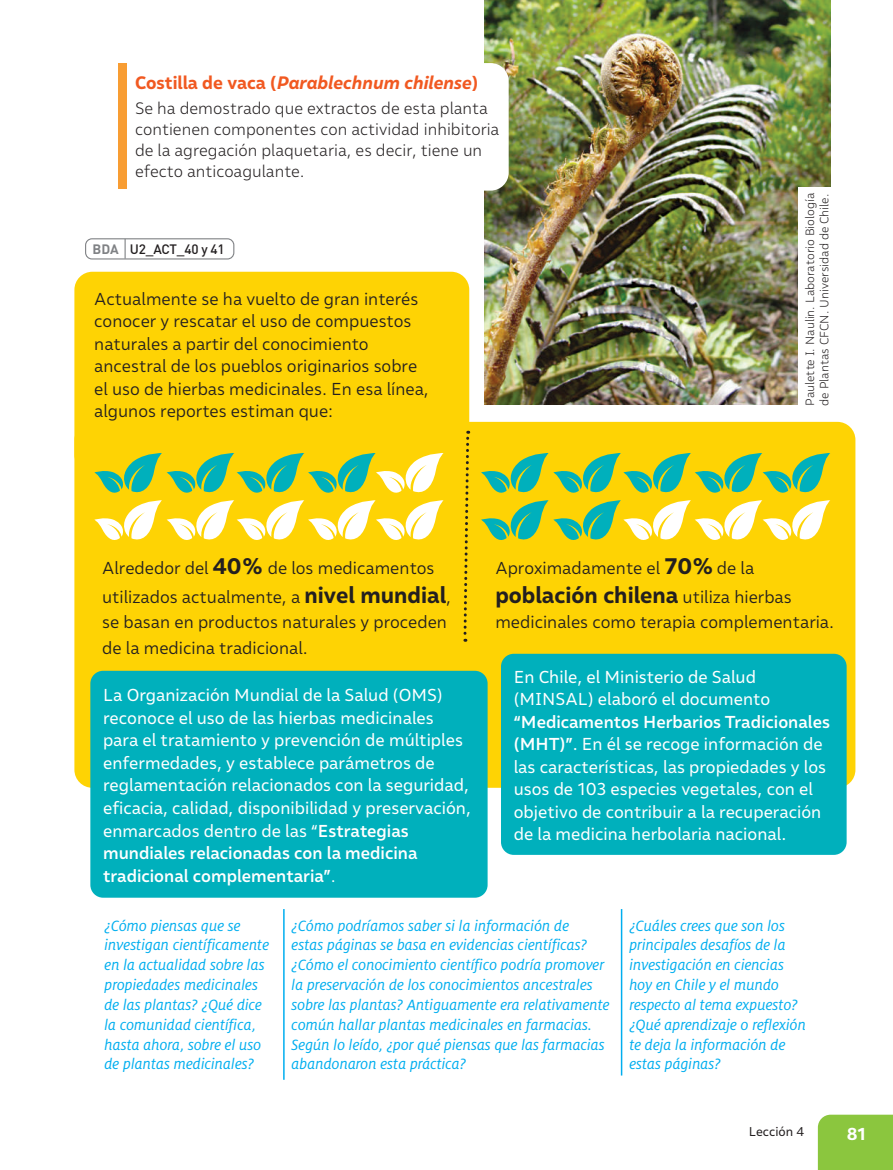
<style>
.page{position:relative;width:893px;height:1170px;background:#fff}
.page>*{position:absolute;margin:0;border:0;box-sizing:border-box;transform-origin:0 0}
.t1{font:700 22.5px "Malva";color:#231f20}
.t2{font:italic 700 18px "Malva";color:#f15921}
.t3{font:17.25px/22.5px "Malva";color:#fff}
.t4{font:17.25px/22.5px "Malva";color:#231f20}
.t5{font:700 17.25px "Malva";color:#fff}
.t6{font:italic 16.5px/19.8px "Milo Pro";color:#00aeef}
.t7{font:300 16.5px/21px "Malva";color:#231f20}
.t8{font:500 13.5px "DIN Pro";letter-spacing:-.015em;color:#231f20}
.t9{font:12.75px "Malva";color:#231f20}
.t10{font:300 12px/14.4px "Malva";color:#231f20}
.s1{font-style:normal}
.s2{font-weight:700;color:#808285}
.s3{font-weight:700;font-size:22.5px}
.s4{font-weight:500}
.s5{font-style:inherit}
.s6{font-weight:400;font-size:17.25px}
</style>
<div class="page">
<div style="left:74px;top:272px;width:395px;height:201px;background:#fed304;border-radius:18px"></div>
<div style="left:74px;top:422px;width:781px;height:365px;background:#fed304;border-radius:18px"></div>
<div style="left:90px;top:670px;width:398px;height:227px;background:#00b0bc;border-radius:13px"></div>
<div style="left:501px;top:653px;width:346px;height:201px;background:#00b0bc;border-radius:13px"></div>
<hr style="left:283px;top:909px;width:2px;height:170px;background:#00aeef">
<hr style="left:621px;top:909px;width:1px;height:166px;background:#00aeef">
<svg style="left:94px;top:453px;width:350px;height:40px"></svg>
<svg style="left:481px;top:453px;width:349px;height:40px"></svg>
<svg style="left:94px;top:500px;width:350px;height:40px"></svg>
<svg style="left:481px;top:500px;width:349px;height:40px"></svg>
<svg style="left:463px;top:431px;width:8px;height:210px"></svg>
<img style="left:485px;top:0;width:345px;height:404px">
<svg style="left:126px;top:63px;width:383px;height:127px"></svg>
<div style="left:118px;top:63px;width:8px;height:126px;background:#f89d33"></div>
<div style="left:798px;top:187px;width:40px;height:223px;background:#fff"></div>
<svg style="left:125px;top:240px;width:1px;height:17px"></svg>
<div style="left:85px;top:238px;width:149px;height:21px;border:1px solid #808285;border-radius:6px"></div>
<div style="left:818px;top:1114px;width:75px;height:55px;background:#8bc63e"></div>
<p class="t2" style="left:135px;top:71px;width:345px"><span class="s1">Costilla de vaca (</span>Parablechnum chilense<span class="s1">)</span></p>
<p class="t7" style="left:135px;top:97px;width:366px">Se ha demostrado que extractos de esta planta contienen componentes con actividad inhibitoria de la agregación plaquetaria, es decir, tiene un efecto anticoagulante.</p>
<p class="t8" style="left:92px;top:238px;width:134px"><span class="s2">BDA</span> U2_ACT_40 y 41</p>
<p class="t4" style="left:94px;top:287px;width:336px">Actualmente se ha vuelto de gran interés conocer y rescatar el uso de compuestos naturales a partir del conocimiento ancestral de los pueblos originarios sobre el uso de hierbas medicinales. En esa línea, algunos reportes estiman que:</p>
<p class="t10" style="left:803px;top:406px;width:214px;rotate:-90deg">Paulette I. Naulin. Laboratorio Biología de Plantas CFCN. Universidad de Chile.</p>
<p class="t4" style="left:102px;top:554px;width:350px;line-height:28.5px">Alrededor del <span class="s3">40 %</span> de los medicamentos utilizados actualmente, a <span class="s3">nivel mundial</span>,</p>
<p class="t4" style="left:102px;top:609px;width:346px;line-height:25.5px">se basan en productos naturales y proceden de la medicina tradicional.</p>
<p class="t3" style="left:103px;top:683px;width:369px">La Organización Mundial de la Salud (OMS) reconoce el uso de las hierbas medicinales para el tratamiento y prevención de múltiples enfermedades, y establece parámetros de reglamentación relacionados con la seguridad, eficacia, calidad, disponibilidad y preservación, enmarcados dentro de las “<span class="s4">Estrategias mundiales relacionadas con la medicina tradicional complementaria”</span><span class="s5">.</span></p>
<p class="t4" style="left:495px;top:556px;width:260px">Aproximadamente el <span class="s3">70 %</span> de la</p>
<h1 class="t1" style="left:495px;top:581px;width:298px">población chilena <span class="s6">utiliza hierbas</span></h1>
<p class="t4" style="left:495px;top:610px;width:340px">medicinales como terapia complementaria.</p>
<p class="t3" style="left:514px;top:665px;width:258px">En Chile, el Ministerio de Salud (MINSAL) elaboró el documento</p>
<p class="t3" style="left:514px;top:710px;width:318px"><span class="s4">“Medicamentos Herbarios Tradicionales (MHT)”</span>. En él se recoge información de las características, las propiedades y los usos de 103 especies vegetales, con el objetivo de contribuir a la recuperación de la medicina herbolaria nacional.</p>
<p class="t6" style="left:105px;top:915px;width:166px">¿Cómo piensas que se investigan científicamente en la actualidad sobre las propiedades medicinales de las plantas? ¿Qué dice la comunidad científica, hasta ahora, sobre el uso de plantas medicinales?</p>
<p class="t6" style="left:292px;top:915px;width:320px">¿Cómo podríamos saber si la información de<br>estas páginas se basa en evidencias científicas? ¿Cómo el conocimiento científico podría promover la preservación de los conocimientos ancestrales sobre las plantas? Antiguamente era relativamente común hallar plantas medicinales en farmacias.<br>Según lo leído, ¿por qué piensas que las farmacias abandonaron esta práctica?</p>
<p class="t6" style="left:629px;top:915px;width:178px">¿Cuáles crees que son los principales desafíos de la investigación en ciencias hoy en Chile y el mundo respecto al tema expuesto? ¿Qué aprendizaje o reflexión te deja la información de estas páginas?</p>
<p class="t9" style="left:749px;top:1123px;width:57px">Lección 4</p>
<p class="t5" style="left:847px;top:1122px;width:21px">81</p>
</div>
